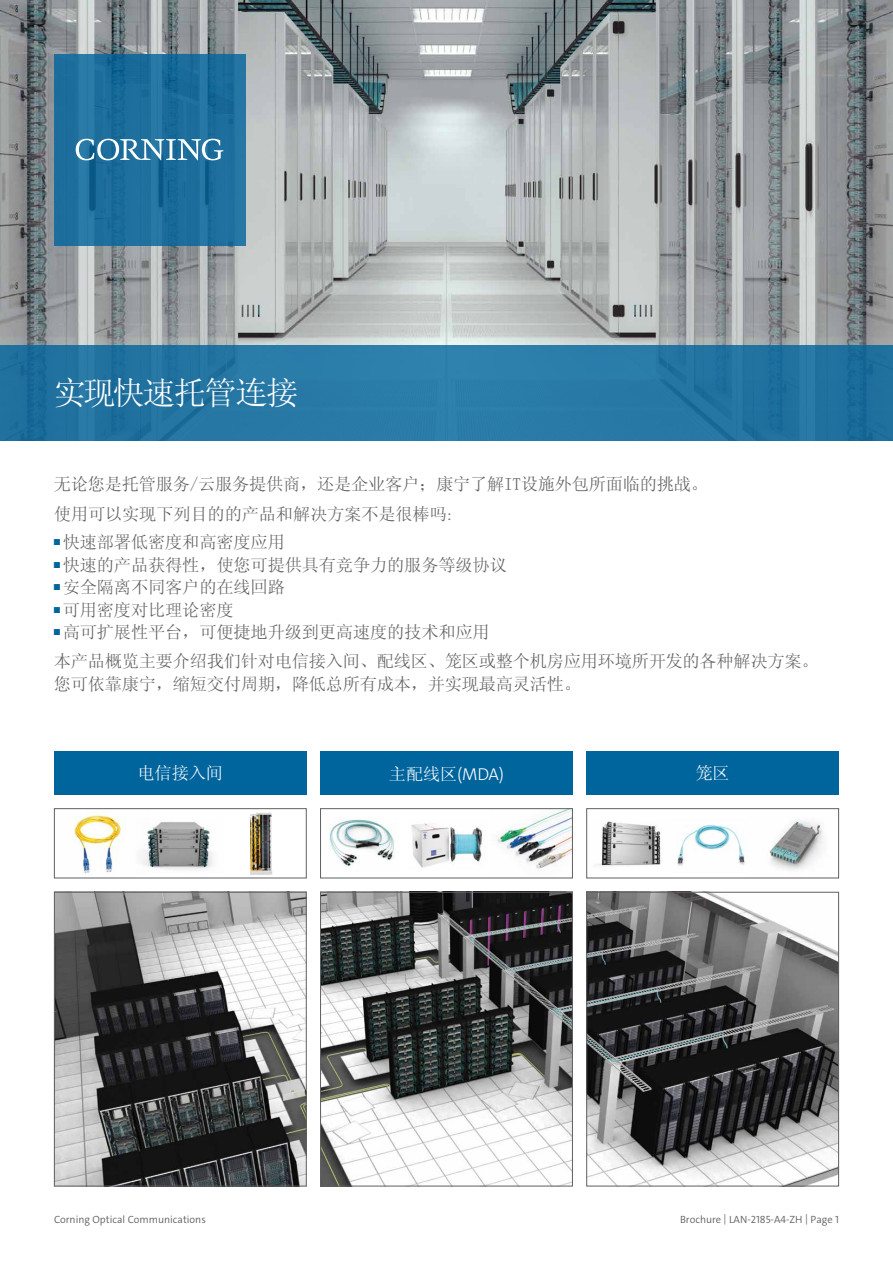
<style>
.page{position:relative;width:893px;height:1263px;background:#fff}
.page>*{position:absolute;margin:0;border:0;box-sizing:border-box;transform-origin:0 0}
.t1{font:32.25px "Sim Sun";letter-spacing:-.055em;color:#fff}
.t2{font:17.25px/29.2px "Sim Sun";letter-spacing:-.01em;color:#5f6062}
.t3{font:300 17.25px "The Sans C4 s";color:#fff}
.t4{font:17.25px "Sim Sun";letter-spacing:-.01em;color:#fff}
.t5{font:300 10.5px "The Sans C4 s";color:#5f6062}
.s1{font-family:"The Sans C4 s";font-weight:300}
.s2{font-family:"Sim Sun";font-weight:400}
</style>
<div class="page">
<img style="left:53px;top:809px;width:73px;height:67px">
<img style="left:0;top:0;width:893px;height:345px">
<svg style="left:54px;top:54px;width:191px;height:191px;background:#1d6e9c"></svg>
<svg style="left:76px;top:139px;width:147px;height:21px"></svg>
<img style="left:56px;top:894px;width:249px;height:290px">
<div style="left:54px;top:892px;width:253px;height:294px;border:1px solid #5f6062"></div>
<div style="left:54px;top:752px;width:253px;height:43px;background:#00649d"></div>
<div style="left:320px;top:752px;width:253px;height:43px;background:#00649d"></div>
<div style="left:586px;top:752px;width:253px;height:43px;background:#00649d"></div>
<img style="left:250px;top:812px;width:23px;height:63px">
<img style="left:329px;top:819px;width:66px;height:48px">
<img style="left:497px;top:810px;width:74px;height:60px">
<img style="left:411px;top:823px;width:74px;height:45px">
<img style="left:141px;top:822px;width:72px;height:48px">
<img style="left:596px;top:821px;width:65px;height:46px">
<img style="left:769px;top:820px;width:54px;height:50px">
<img style="left:677px;top:824px;width:68px;height:42px">
<div style="left:54px;top:808px;width:253px;height:70px;border:1px solid #5f6062"></div>
<div style="left:320px;top:808px;width:253px;height:70px;border:1px solid #5f6062"></div>
<div style="left:586px;top:808px;width:253px;height:70px;border:1px solid #5f6062"></div>
<img style="left:588px;top:894px;width:249px;height:290px">
<div style="left:586px;top:892px;width:253px;height:294px;border:1px solid #5f6062"></div>
<img style="left:322px;top:894px;width:249px;height:290px">
<div style="left:320px;top:892px;width:253px;height:294px;border:1px solid #5f6062"></div>
<svg style="left:0;top:345px;width:893px;height:95px;background:#2576a3"></svg>
<h1 class="t1" style="left:54px;top:376px;width:246px">实现快速托管连接</h1>
<p class="t2" style="left:54px;top:470px;width:656px">无论您是托管服务/云服务提供商，还是企业客户；康宁了解IT设施外包所面临的挑战。使用可以实现下列目的的产品和解决方案不是很棒吗<span class="s1">:</span></p>
<p class="t2" style="left:54px;top:527px;width:232px"><sup>■</sup> 快速部署低密度和高密度应用</p>
<p class="t2" style="left:54px;top:550px;width:454px"><sup>■</sup> 快速的产品获得性，使您可提供具有竞争力的服务等级协议</p>
<p class="t2" style="left:54px;top:572px;width:232px"><sup>■</sup> 安全隔离不同客户的在线回路</p>
<p class="t2" style="left:54px;top:595px;width:181px"><sup>■</sup> 可用密度对比理论密度</p>
<p class="t2" style="left:54px;top:617px;width:766px"><sup>■</sup> 高可扩展性平台，可便捷地升级到更高速度的技术和应用<br>本产品概览主要介绍我们针对电信接入间、配线区、笼区或整个机房应用环境所开发的各种解决方案。</p>
<p class="t2" style="left:54px;top:669px;width:528px">您可依靠康宁，缩短交付周期，降低总所有成本，并实现最高灵活性。</p>
<p class="t4" style="left:138px;top:764px;width:87px">电信接入间</p>
<p class="t3" style="left:389px;top:763px;width:117px"><span class="s2">主配线区</span>(MDA)</p>
<p class="t4" style="left:695px;top:764px;width:36px">笼区</p>
<p class="t5" style="left:54px;top:1213px;width:153px">Corning Optical Communications</p>
<p class="t5" style="left:680px;top:1213px;width:161px">Brochure | LAN-2185-A4-ZH | Page 1</p>
</div>
